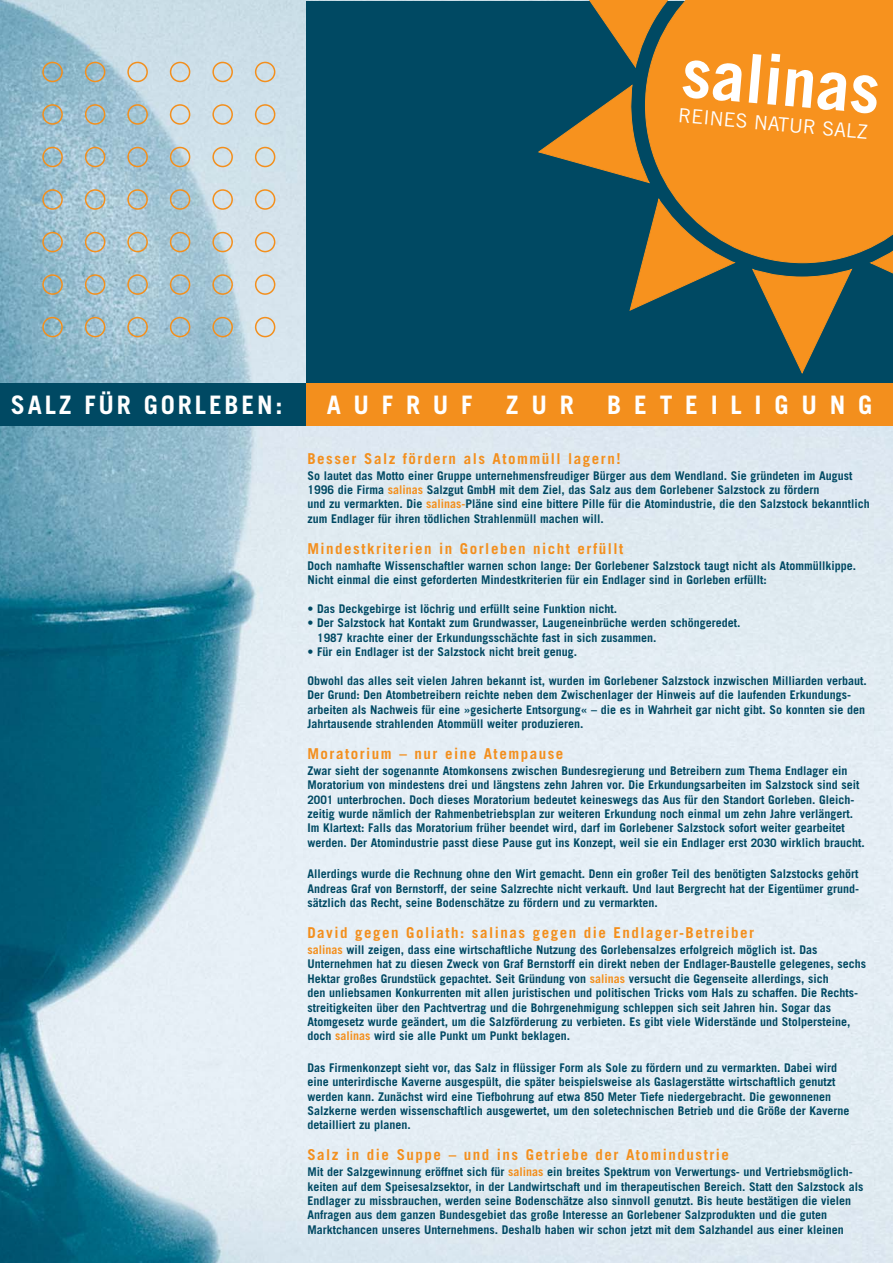
<style>
.page{position:relative;width:893px;height:1263px;background:#fff}
.page>*{position:absolute;margin:0;border:0;box-sizing:border-box;transform-origin:0 0}
.t1{font:700 67.5px "Trade Gothic";color:#fff}
.t2{font:700 25.5px "Trade Gothic";letter-spacing:.5em;color:#fff}
.t3{font:700 25.5px "Trade Gothic";letter-spacing:.11em;color:#fff}
.t4{font:19.5px "Trade Gothic";color:#fff}
.t5{font:700 15px "Trade Gothic";letter-spacing:.1em;color:#f38f1d}
.t6{font:700 12px/14.4px "Trade Gothic";color:#004963}
.s1{color:#f38f1d}
.s2{font-size:11.7px}
</style>
<div class="page">
<img style="left:0;top:1px;width:893px;height:1262px">
<div style="left:306px;top:1px;width:587px;height:382px;background:#004963"></div>
<div style="left:646px;top:1px;width:247px;height:262px;background:#f7921e"></div>
<svg style="left:870px;top:199px;width:23px;height:75px"></svg>
<svg style="left:752px;top:268px;width:100px;height:106px"></svg>
<svg style="left:629px;top:199px;width:106px;height:112px"></svg>
<svg style="left:538px;top:86px;width:112px;height:97px"></svg>
<svg style="left:589px;top:1px;width:96px;height:67px"></svg>
<svg style="left:42px;top:62px;width:21px;height:20px"></svg>
<svg style="left:42px;top:104px;width:21px;height:21px"></svg>
<svg style="left:42px;top:147px;width:21px;height:20px"></svg>
<svg style="left:42px;top:189px;width:21px;height:21px"></svg>
<svg style="left:42px;top:232px;width:21px;height:20px"></svg>
<svg style="left:42px;top:274px;width:21px;height:21px"></svg>
<svg style="left:42px;top:317px;width:21px;height:20px"></svg>
<svg style="left:85px;top:62px;width:20px;height:20px"></svg>
<svg style="left:85px;top:104px;width:20px;height:21px"></svg>
<svg style="left:85px;top:147px;width:20px;height:20px"></svg>
<svg style="left:85px;top:189px;width:20px;height:21px"></svg>
<svg style="left:85px;top:232px;width:20px;height:20px"></svg>
<svg style="left:85px;top:274px;width:20px;height:21px"></svg>
<svg style="left:85px;top:317px;width:20px;height:20px"></svg>
<svg style="left:127px;top:62px;width:21px;height:20px"></svg>
<svg style="left:127px;top:104px;width:21px;height:21px"></svg>
<svg style="left:127px;top:147px;width:21px;height:20px"></svg>
<svg style="left:127px;top:189px;width:21px;height:21px"></svg>
<svg style="left:127px;top:232px;width:21px;height:20px"></svg>
<svg style="left:127px;top:274px;width:21px;height:21px"></svg>
<svg style="left:127px;top:317px;width:21px;height:20px"></svg>
<svg style="left:170px;top:62px;width:20px;height:20px"></svg>
<svg style="left:170px;top:104px;width:20px;height:21px"></svg>
<svg style="left:170px;top:147px;width:20px;height:20px"></svg>
<svg style="left:170px;top:189px;width:20px;height:21px"></svg>
<svg style="left:170px;top:232px;width:20px;height:20px"></svg>
<svg style="left:170px;top:274px;width:20px;height:21px"></svg>
<svg style="left:170px;top:317px;width:20px;height:20px"></svg>
<svg style="left:212px;top:62px;width:21px;height:20px"></svg>
<svg style="left:212px;top:104px;width:21px;height:21px"></svg>
<svg style="left:212px;top:147px;width:21px;height:20px"></svg>
<svg style="left:212px;top:189px;width:21px;height:21px"></svg>
<svg style="left:212px;top:232px;width:21px;height:20px"></svg>
<svg style="left:212px;top:274px;width:21px;height:21px"></svg>
<svg style="left:212px;top:317px;width:21px;height:20px"></svg>
<svg style="left:255px;top:62px;width:20px;height:20px"></svg>
<svg style="left:255px;top:104px;width:20px;height:21px"></svg>
<svg style="left:255px;top:147px;width:20px;height:20px"></svg>
<svg style="left:255px;top:189px;width:20px;height:21px"></svg>
<svg style="left:255px;top:232px;width:20px;height:20px"></svg>
<svg style="left:255px;top:274px;width:20px;height:21px"></svg>
<svg style="left:255px;top:317px;width:20px;height:20px"></svg>
<div style="left:0;top:383px;width:306px;height:43px;background:#004963"></div>
<div style="left:306px;top:383px;width:587px;height:43px;background:#f38f1d"></div>
<h1 class="t1" style="left:684px;top:48px;width:200px;rotate:5deg">salinas</h1>
<h3 class="t4" style="left:679px;top:108px;width:192px;rotate:5deg">REINES NATUR SALZ</h3>
<h2 class="t3" style="left:11px;top:396px;width:274px">SALZ FÜR GORLEBEN:</h2>
<h2 class="t2" style="left:327px;top:396px;width:147px">AUFRUF</h2>
<h2 class="t2" style="left:506px;top:396px;width:70px">ZUR</h2>
<h2 class="t2" style="left:607px;top:396px;width:266px">BETEILIGUNG</h2>
<p class="t5" style="left:307px;top:453px;width:315px">Besser Salz fördern als Atommüll lagern!</p>
<p class="t6" style="left:307px;top:469px;width:564px">So lautet das Motto einer Gruppe unternehmensfreudiger Bürger aus dem Wendland. Sie gründeten im August 1996 die Firma <span class="s1">salinas</span> Salzgut GmbH mit dem Ziel, das Salz aus dem Gorlebener Salzstock zu fördern<br>und zu vermarkten. Die <span class="s1">salinas-</span>Pläne sind eine bittere Pille für die Atomindustrie, die den Salzstock bekanntlich zum Endlager für ihren tödlichen Strahlenmüll machen will.</p>
<p class="t5" style="left:307px;top:543px;width:317px">Mindestkriterien in Gorleben nicht erfüllt</p>
<p class="t6" style="left:307px;top:559px;width:550px">Doch namhafte Wissenschaftler warnen schon lange: Der Gorlebener Salzstock taugt nicht als Atommüllkippe.<br>Nicht einmal die einst geforderten Mindestkriterien für ein Endlager sind in Gorleben erfüllt:</p>
<p class="t6" style="left:307px;top:602px;width:311px">• Das Deckgebirge ist löchrig und erfüllt seine Funktion nicht.</p>
<p class="t6" style="left:317px;top:617px;width:425px;text-indent:-10px">• Der Salzstock hat Kontakt zum Grundwasser, Laugeneinbrüche werden schöngeredet.<br><span class="s2">1987</span> krachte einer der Erkundungsschächte fast in sich zusammen.</p>
<p class="t6" style="left:307px;top:646px;width:271px">• Für ein Endlager ist der Salzstock nicht breit genug.</p>
<p class="t6" style="left:307px;top:674px;width:561px">Obwohl das alles seit vielen Jahren bekannt ist, wurden im Gorlebener Salzstock inzwischen Milliarden verbaut.<br>Der Grund: Den Atombetreibern reichte neben dem Zwischenlager der Hinweis auf die laufenden Erkundungs&shy;arbeiten als Nachweis für eine »gesicherte Entsorgung« – die es in Wahrheit gar nicht gibt. So konnten sie den Jahrtausende strahlenden Atommüll weiter produzieren.</p>
<p class="t5" style="left:307px;top:748px;width:257px">Moratorium – nur eine Atempause</p>
<p class="t6" style="left:307px;top:764px;width:559px">Zwar sieht der sogenannte Atomkonsens zwischen Bundesregierung und Betreibern zum Thema Endlager ein Moratorium von mindestens drei und längstens zehn Jahren vor. Die Erkundungsarbeiten im Salzstock sind seit <span class="s2">2001</span> unterbrochen. Doch dieses Moratorium bedeutet keineswegs das Aus für den Standort Gorleben. Gleich&shy;zeitig wurde nämlich der Rahmenbetriebsplan zur weiteren Erkundung noch einmal um zehn Jahre verlängert.<br>Im Klartext: Falls das Moratorium früher beendet wird, darf im Gorlebener Salzstock sofort weiter gearbeitet werden. Der Atomindustrie passt diese Pause gut ins Konzept, weil sie ein Endlager erst <span class="s2">2030</span> wirklich braucht.</p>
<p class="t6" style="left:307px;top:868px;width:553px;text-align:justify">Allerdings wurde die Rechnung ohne den Wirt gemacht. Denn ein großer Teil des benötigten Salzstocks gehört Andreas Graf von Bernstorff, der seine Salzrechte nicht verkauft. Und laut Bergrecht hat der Eigentümer grund&shy;sätzlich das Recht, seine Bodenschätze zu fördern und zu vermarkten.</p>
<p class="t5" style="left:307px;top:927px;width:448px">David gegen Goliath: salinas gegen die Endlager-Betreiber</p>
<p class="t6" style="left:307px;top:943px;width:560px"><span class="s1">salinas</span> will zeigen, dass eine wirtschaftliche Nutzung des Gorlebensalzes erfolgreich möglich ist. Das Unternehmen hat zu diesen Zweck von Graf Bernstorff ein direkt neben der Endlager-Baustelle gelegenes, sechs Hektar großes Grundstück gepachtet. Seit Gründung von <span class="s1">salinas</span> versucht die Gegenseite allerdings, sich<br>den unliebsamen Konkurrenten mit allen juristischen und politischen Tricks vom Hals zu schaffen. Die Rechts&shy;streitigkeiten über den Pachtvertrag und die Bohrgenehmigung schleppen sich seit Jahren hin. Sogar das Atomgesetz wurde geändert, um die Salzförderung zu verbieten. Es gibt viele Widerstände und Stolpersteine, doch <span class="s1">salinas</span> wird sie alle Punkt um Punkt beklagen.</p>
<p class="t6" style="left:307px;top:1061px;width:543px">Das Firmenkonzept sieht vor, das Salz in flüssiger Form als Sole zu fördern und zu vermarkten. Dabei wird eine unterirdische Kaverne ausgespült, die später beispielsweise als Gaslagerstätte wirtschaftlich genutzt werden kann. Zunächst wird eine Tiefbohrung auf etwa 850 Meter Tiefe niedergebracht. Die gewonnenen Salzkerne werden wissenschaftlich ausgewertet, um den soletechnischen Betrieb und die Größe der Kaverne detailliert zu planen.</p>
<p class="t5" style="left:307px;top:1149px;width:423px">Salz in die Suppe – und ins Getriebe der Atomindustrie</p>
<p class="t6" style="left:307px;top:1166px;width:557px">Mit der Salzgewinnung eröffnet sich für <span class="s1">salinas</span> ein breites Spektrum von Verwertungs- und Vertriebsmöglich&shy;keiten auf dem Speisesalzsektor, in der Landwirtschaft und im therapeutischen Bereich. Statt den Salzstock als Endlager zu missbrauchen, werden seine Bodenschätze also sinnvoll genutzt. Bis heute bestätigen die vielen Anfragen aus dem ganzen Bundesgebiet das große Interesse an Gorlebener Salzprodukten und die guten Marktchancen unseres Unternehmens. Deshalb haben wir schon jetzt mit dem Salzhandel aus einer kleinen</p>
</div>
